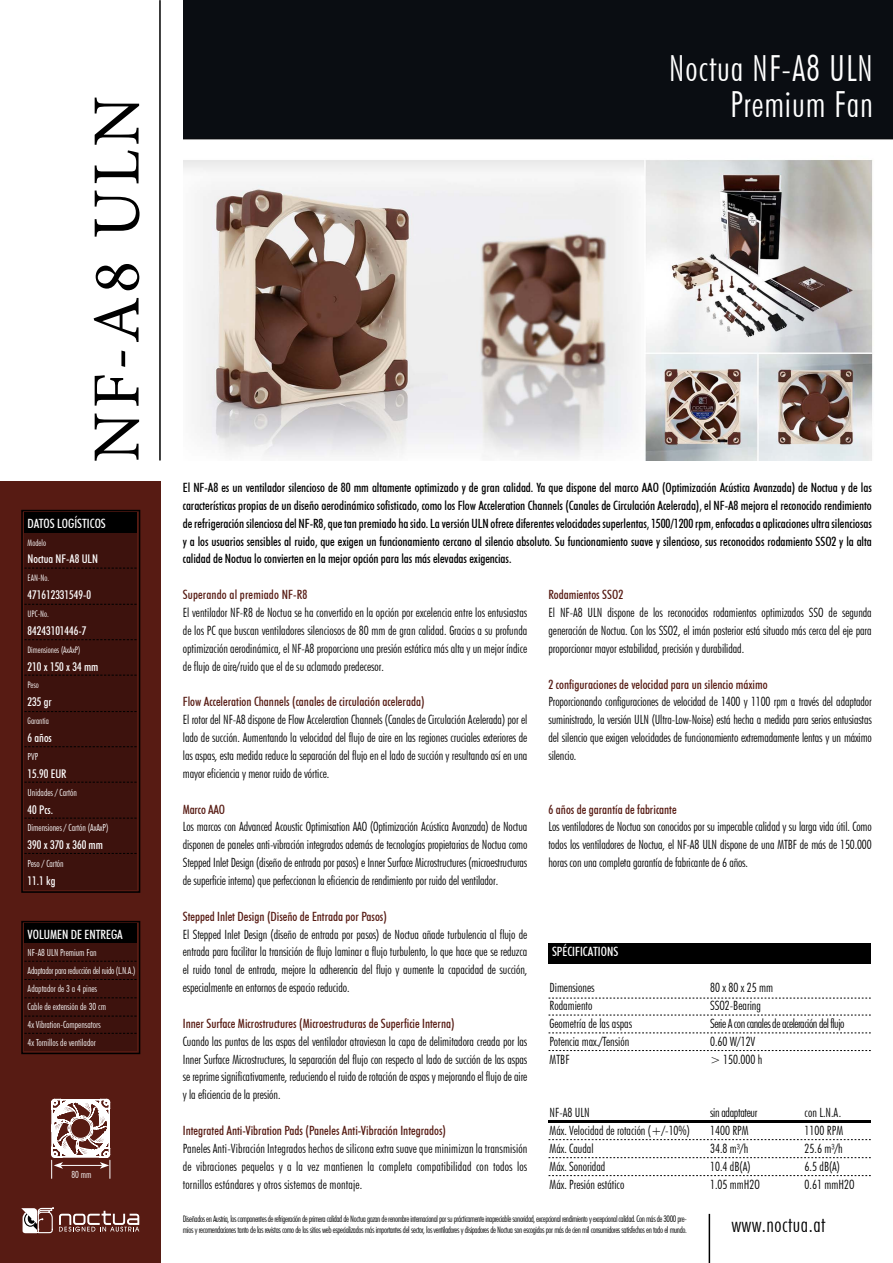
<style>
.page{position:relative;width:893px;height:1263px;background:#fff}
.page>*{position:absolute;margin:0;border:0;box-sizing:border-box;transform-origin:0 0}
.t1{font:67.5px "Minion Pro";letter-spacing:.05em;color:#000}
.t2{font:300 condensed 36px/35.7px "Futura BT";letter-spacing:.025em;color:#fff;text-align:right}
.t3{font:300 condensed 21px "Futura BT";letter-spacing:.025em;color:#000}
.t4{font:300 condensed 12.75px/17.9px "Futura BT";letter-spacing:-.005em;color:#000;text-align:justify}
.t5{font:500 condensed 12.75px/17.9px "Futura BT";letter-spacing:-.005em;color:#000;text-align:justify}
.t6{font:500 condensed 12.75px "Futura BT";color:#571b13}
.t7{font:300 condensed 12.75px/17.9px "Futura BT";letter-spacing:-.035em;color:#000}
.t8{font:500 condensed 12.75px "Futura BT";color:#fff}
.t9{font:500 condensed 12px "Futura BT";color:#fff}
.t10{font:300 condensed 9.75px/17.9px "Futura BT";color:#fff}
.t11{font:300 condensed 9px/10.8px "Futura BT";letter-spacing:-.045em;color:#000}
.t12{font:300 condensed 9px "Futura BT";color:#fff}
</style>
<div class="page">
<div style="left:0;top:482px;width:161px;height:781px;background:#571b13"></div>
<svg style="left:21px;top:1207px;width:119px;height:27px"></svg>
<div style="left:24px;top:531px;width:113px;height:358px;background:#3d120d"></div>
<div style="left:24px;top:513px;width:113px;height:20px;background:#000"></div>
<div style="left:21px;top:510px;width:119px;height:383px;border:2px solid #000"></div>
<div style="left:24px;top:942px;width:113px;height:109px;background:#3d120d"></div>
<div style="left:24px;top:924px;width:113px;height:19px;background:#000"></div>
<div style="left:21px;top:921px;width:119px;height:133px;border:2px solid #000"></div>
<svg style="left:24px;top:568px;width:113px;height:1px"></svg>
<svg style="left:24px;top:604px;width:113px;height:1px"></svg>
<svg style="left:24px;top:639px;width:113px;height:1px"></svg>
<svg style="left:24px;top:675px;width:113px;height:1px"></svg>
<svg style="left:24px;top:711px;width:113px;height:1px"></svg>
<svg style="left:24px;top:746px;width:113px;height:1px"></svg>
<svg style="left:24px;top:782px;width:113px;height:1px"></svg>
<svg style="left:24px;top:818px;width:113px;height:1px"></svg>
<svg style="left:24px;top:853px;width:113px;height:1px"></svg>
<hr style="left:709px;top:1214px;width:1px;height:49px;background:#000">
<svg style="left:24px;top:961px;width:113px;height:1px"></svg>
<svg style="left:24px;top:979px;width:113px;height:1px"></svg>
<div style="left:549px;top:943px;width:322px;height:20px;background:#000"></div>
<svg style="left:549px;top:1015px;width:322px;height:1px"></svg>
<svg style="left:549px;top:998px;width:322px;height:1px"></svg>
<svg style="left:549px;top:1157px;width:322px;height:1px"></svg>
<svg style="left:549px;top:1139px;width:322px;height:1px"></svg>
<svg style="left:549px;top:1175px;width:322px;height:1px"></svg>
<hr style="left:549px;top:1120px;width:322px;height:2px;background:#000">
<svg style="left:549px;top:1050px;width:322px;height:1px"></svg>
<svg style="left:549px;top:1033px;width:322px;height:1px"></svg>
<svg style="left:24px;top:997px;width:113px;height:1px"></svg>
<svg style="left:24px;top:1016px;width:113px;height:1px"></svg>
<svg style="left:24px;top:1033px;width:113px;height:1px"></svg>
<img style="left:183px;top:0;width:710px;height:460px">
<hr style="left:159px;top:0;width:2px;height:460px;background:#000">
<svg style="left:51px;top:1098px;width:60px;height:80px"></svg>
<h1 class="t1" style="left:72px;top:462px;width:368px;rotate:-90deg">NF-A8 ULN</h1>
<p class="t8" style="left:28px;top:515px;width:80px">DATOS LOGÍSTICOS</p>
<p class="t12" style="left:28px;top:537px;width:20px">Modelo</p>
<p class="t9" style="left:28px;top:552px;width:72px">Noctua NF-A8 ULN</p>
<p class="t12" style="left:28px;top:573px;width:23px">EAN-No.</p>
<p class="t9" style="left:28px;top:588px;width:65px">471612331549-0</p>
<p class="t12" style="left:28px;top:608px;width:23px">UPC-No.</p>
<p class="t9" style="left:28px;top:623px;width:60px">84243101446-7</p>
<p class="t12" style="left:28px;top:644px;width:54px">Dimensiones (AxAxP)</p>
<p class="t9" style="left:28px;top:659px;width:72px">210 x 150 x 34 mm</p>
<p class="t12" style="left:28px;top:680px;width:13px">Peso</p>
<p class="t9" style="left:28px;top:695px;width:26px">235 gr</p>
<p class="t12" style="left:28px;top:715px;width:23px">Garantia</p>
<p class="t9" style="left:28px;top:730px;width:26px">6 años</p>
<p class="t10" style="left:28px;top:747px;width:12px">PVP</p>
<p class="t9" style="left:28px;top:766px;width:40px">15.90 EUR</p>
<p class="t10" style="left:28px;top:783px;width:51px">Unidades / Cartón</p>
<p class="t9" style="left:28px;top:802px;width:27px">40 Pcs.</p>
<p class="t10" style="left:28px;top:819px;width:82px">Dimensiones / Cartón (AxAxP)</p>
<p class="t9" style="left:28px;top:838px;width:77px">390 x 370 x 360 mm</p>
<p class="t10" style="left:28px;top:855px;width:38px">Peso / Cartón</p>
<p class="t9" style="left:28px;top:873px;width:29px">11.1 kg</p>
<p class="t8" style="left:28px;top:926px;width:97px">VOLUMEN DE ENTREGA</p>
<p class="t10" style="left:28px;top:944px;width:109px">NF-A8 ULN Premium Fan<br>Adaptador para reducción del ruido (L.N.A.)<br>Adaptador de 3 a 4 pines<br>Cable de extensión de 30 cm<br>4x Vibration-Compensators<br>4x Tornillos de ventilador</p>
<p class="t10" style="left:71px;top:1165px;width:22px">80 mm</p>
<h2 class="t2" style="left:669px;top:50px;width:206px">Noctua NF-A8 ULN<br>Premium Fan</h2>
<p class="t5" style="left:183px;top:478px;width:690px">El NF-A8 es un ventilador silencioso de 80 mm altamente optimizado y de gran calidad. Ya que dispone del marco AAO (Optimización Acústica Avanzada) de Noctua y de las características propias de un diseño aerodinámico sofisticado, como los Flow Acceleration Channels (Canales de Circulación Acelerada), el NF-A8 mejora el reconocido rendimiento de refrigeración silenciosa del NF-R8, que tan premiado ha sido. La versión ULN ofrece diferentes velocidades superlentas, 1500/1200 rpm, enfocadas a aplicaciones ultra silenciosas y a los usuarios sensibles al ruido, que exigen un funcionamiento cercano al silencio absoluto. Su funcionamiento suave y silencioso, sus reconocidos rodamiento SSO2 y la alta calidad de Noctua lo convierten en la mejor opción para las más elevadas exigencias.</p>
<p class="t6" style="left:183px;top:587px;width:126px">Superando al premiado NF-R8</p>
<p class="t4" style="left:183px;top:603px;width:346px">El ventilador NF-R8 de Noctua se ha convertido en la opción por excelencia entre los entusiastas de los PC que buscan ventiladores silenciosos de 80 mm de gran calidad. Gracias a su profunda optimización aerodinámica, el NF-A8 proporciona una presión estática más alta y un mejor índice de flujo de aire/ruido que el de su aclamado predecesor.</p>
<p class="t6" style="left:183px;top:694px;width:243px">Flow Acceleration Channels (canales de circulación acelerada)</p>
<p class="t4" style="left:183px;top:711px;width:346px">El rotor del NF-A8 dispone de Flow Acceleration Channels (Canales de Circulación Acelerada) por el lado de succión. Aumentando la velocidad del flujo de aire en las regiones cruciales exteriores de las aspas, esta medida reduce la separación del flujo en el lado de succión y resultando así en una mayor eficiencia y menor ruido de vórtice.</p>
<p class="t6" style="left:183px;top:801px;width:44px">Marco AAO</p>
<p class="t4" style="left:183px;top:818px;width:346px">Los marcos con Advanced Acoustic Optimisation AAO (Optimización Acústica Avanzada) de Noctua disponen de paneles anti-vibración integrados además de tecnologías propietarias de Noctua como Stepped Inlet Design (diseño de entrada por pasos) e Inner Surface Microstructures (microestructuras de superficie interna) que perfeccionan la eficiencia de rendimiento por ruido del ventilador.</p>
<p class="t6" style="left:183px;top:908px;width:206px">Stepped Inlet Design (Diseño de Entrada por Pasos)</p>
<p class="t4" style="left:183px;top:925px;width:346px">El Stepped Inlet Design (diseño de entrada por pasos) de Noctua añade turbulencia al flujo de entrada para facilitar la transición de flujo laminar a flujo turbulento, lo que hace que se reduzca el ruido tonal de entrada, mejore la adherencia del flujo y aumente la capacidad de succión, especialmente en entornos de espacio reducido.</p>
<p class="t6" style="left:183px;top:1015px;width:273px">Inner Surface Microstructures (Microestructuras de Superficie Interna)</p>
<p class="t4" style="left:183px;top:1032px;width:346px">Cuando las puntas de las aspas del ventilador atraviesan la capa de delimitadora creada por las Inner Surface Microstructures, la separación del flujo con respecto al lado de succión de las aspas se reprime significativamente, reduciendo el ruido de rotación de aspas y mejorando el flujo de aire y la eficiencia de la presión.</p>
<p class="t6" style="left:183px;top:1123px;width:265px">Integrated Anti-Vibration Pads (Paneles Anti-Vibración Integrados)</p>
<p class="t4" style="left:183px;top:1139px;width:346px">Paneles Anti-Vibración Integrados hechos de silicona extra suave que minimizan la transmisión de vibraciones pequelas y a la vez mantienen la completa compatibilidad con todos los tornillos estándares y otros sistemas de montaje.</p>
<p class="t6" style="left:549px;top:587px;width:76px">Rodamientos SSO2</p>
<p class="t4" style="left:549px;top:603px;width:325px">El NF-A8 ULN dispone de los reconocidos rodamientos optimizados SSO de segunda generación de Noctua. Con los SSO2, el imán posterior está situado más cerca del eje para proporcionar mayor estabilidad, precisión y durabilidad.</p>
<p class="t6" style="left:549px;top:676px;width:221px">2 configuraciones de velocidad para un silencio máximo</p>
<p class="t4" style="left:549px;top:693px;width:325px">Proporcionando configuraciones de velocidad de 1400 y 1100 rpm a través del adaptador suministrado, la versión ULN (Ultra-Low-Noise) está hecha a medida para serios entusiastas del silencio que exigen velocidades de funcionamiento extremadamente lentas y un máximo silencio.</p>
<p class="t6" style="left:549px;top:801px;width:130px">6 años de garantía de fabricante</p>
<p class="t4" style="left:549px;top:818px;width:325px">Los ventiladores de Noctua son conocidos por su impecable calidad y su larga vida útil. Como todos los ventiladores de Noctua, el NF-A8 ULN dispone de una MTBF de más de 150.000 horas con una completa garantía de fabricante de 6 años.</p>
<p class="t8" style="left:552px;top:944px;width:68px">SPÉCIFICATIONS</p>
<p class="t4" style="left:550px;top:978px;width:84px;text-align:left">Dimensiones<br>Rodamiento<br>Geometría de las aspas<br>Potencia max./Tensión<br>MTBF</p>
<p class="t7" style="left:710px;top:978px;width:136px">80 x 80 x 25 mm<br>SSO2-Bearing<br>Serie A con canales de aceleración del flujo<br>0.60 W/12V<br>&gt; 150.000 h</p>
<p class="t4" style="left:710px;top:1103px;width:51px;text-align:left">sin adaptateur<br>1400 RPM<br>34.8 m³/h<br>10.4 dB(A)<br>1.05 mmH2O</p>
<p class="t4" style="left:550px;top:1103px;width:142px;text-align:left">NF-A8 ULN<br>Máx. Velocidad de rotación (+/-10%)<br>Máx. Caudal<br>Máx. Sonoridad<br>Máx. Presión estático</p>
<p class="t4" style="left:805px;top:1104px;width:51px;text-align:left">con L.N.A.<br>1100 RPM<br>25.6 m³/h<br>6.5 dB(A)<br>0.61 mmH2O</p>
<p class="t11" style="left:183px;top:1213px;width:505px">Diseñados en Austria, los componentes de refrigeración de primera calidad de Noctua gozan de renombre internacional por su prácticamente inapreciable sonoridad, excepcional rendimiento y excepcional calidad. Con más de 3000 pre&shy;mios y recomendaciones tanto de las revistas como de los sitios web especializados más importantes del sector, los ventiladores y disipadores de Noctua son escogidos por más de cien mil consumidores satisfechos en todo el mundo.</p>
<h3 class="t3" style="left:731px;top:1212px;width:96px">www.noctua.at</h3>
</div>
